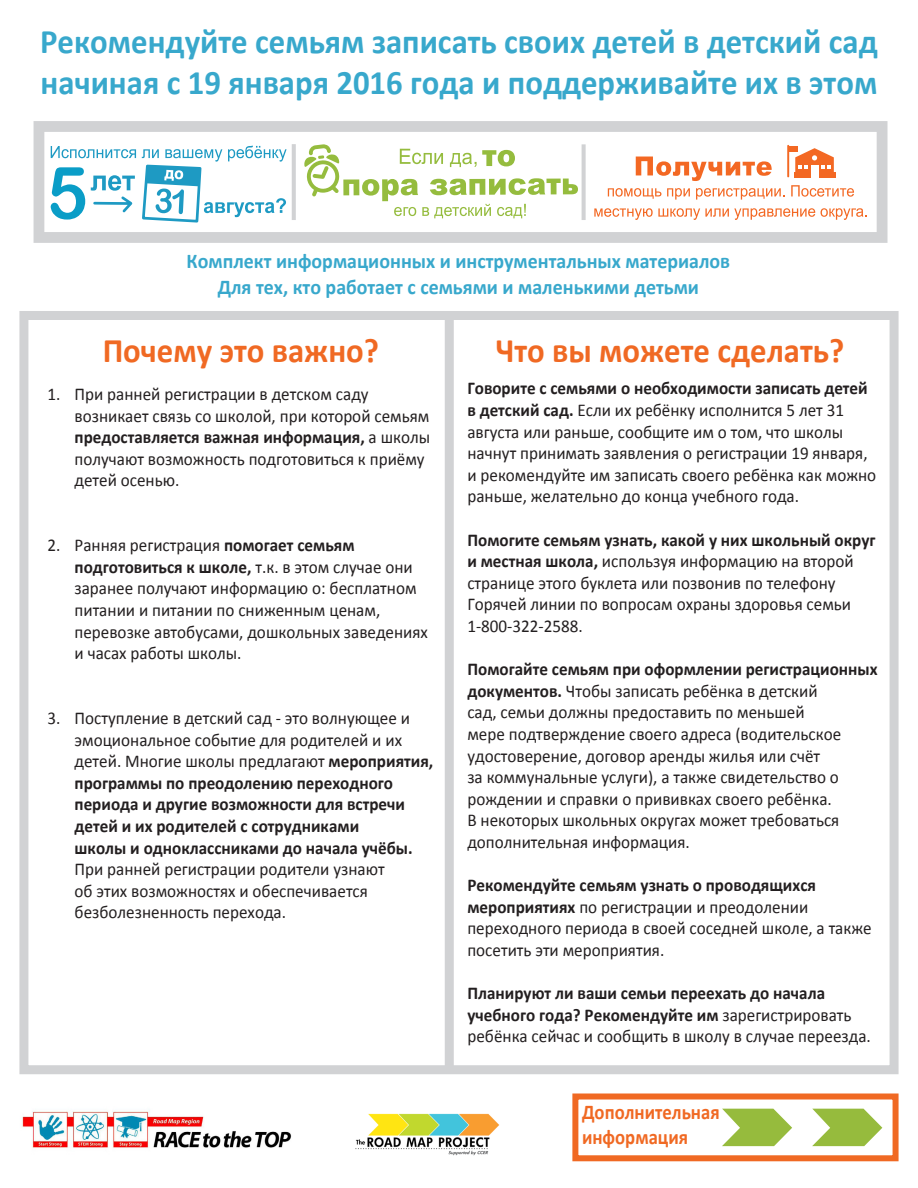
<style>
.page{position:relative;width:918px;height:1188px;background:#fff}
.page>*{position:absolute;margin:0;border:0;box-sizing:border-box;transform-origin:0 0}
.t1{font:700 34.5px/41.4px "Calibri";color:#38a8cc;scale:.95 1}
.t2{font:700 34.5px "Calibri";color:#f06923;scale:.95 1}
.t3{font:700 21px "Calibri";color:#38a8cc;scale:.95 1}
.t4{font:700 21px/25.2px "Calibri";color:#f06923;scale:.89 1}
.t5{font:18px/21.6px "Calibri";color:#231f20;scale:.95 1}
.t6{font:700 18px/21.6px "Calibri";color:#231f20;scale:.95 1}
.s1{font-weight:700}
.s2{font-weight:400}
</style>
<div class="page">
<div style="left:19px;top:311px;width:880px;height:763px;border:9px solid #d1d2d4"></div>
<div style="left:572px;top:1094px;width:327px;height:67px;border:6px solid #f06923"></div>
<svg style="left:722px;top:1109px;width:70px;height:37px"></svg>
<svg style="left:812px;top:1109px;width:70px;height:37px"></svg>
<div style="left:445px;top:315px;width:9px;height:753px;background:#d1d2d4"></div>
<img style="left:22px;top:1111px;width:270px;height:37px">
<img style="left:355px;top:1113px;width:145px;height:43px">
<svg style="left:34px;top:121px;width:854px;height:122px"></svg>
<svg style="left:304px;top:144px;width:274px;height:74px"></svg>
<div style="left:794px;top:172px;width:41px;height:5px;background:#f36823"></div>
<div style="left:811px;top:165px;width:7px;height:14px;background:#fff"></div>
<svg style="left:795px;top:148px;width:39px;height:28px"></svg>
<div style="left:788px;top:147px;width:9px;height:5px;background:#f36823"></div>
<hr style="left:787px;top:145px;width:2px;height:32px;background:#f36823">
<svg style="left:636px;top:157px;width:136px;height:24px"></svg>
<svg style="left:608px;top:188px;width:53px;height:11px"></svg>
<svg style="left:667px;top:188px;width:23px;height:12px"></svg>
<svg style="left:696px;top:188px;width:89px;height:12px"></svg>
<svg style="left:791px;top:185px;width:63px;height:12px"></svg>
<svg style="left:594px;top:208px;width:221px;height:12px"></svg>
<svg style="left:821px;top:208px;width:46px;height:12px"></svg>
<p class="t1" style="left:40px;top:21px;width:883px">Рекомендуйте семьям записать своих детей в детский сад начиная с 19 января 2016 года и поддерживайте их в этом</p>
<p class="t3" style="left:187px;top:248px;width:574px">Комплект информационных и инструментальных материалов</p>
<p class="t3" style="left:218px;top:273px;width:508px">Для тех, кто работает с семьями и маленькими детьми</p>
<p class="t2" style="left:103px;top:328px;width:293px">Почему это важно?</p>
<p class="t2" style="left:496px;top:328px;width:368px">Что вы можете сделать?</p>
<p class="t5" style="left:75px;top:383px;width:376px;text-indent:-27px">1. При ранней регистрации в детском саду возникает связь со школой, при которой семьям <span class="s1">предоставляется важная информация,</span> а школы получают возможность подготовиться к приёму детей осенью.</p>
<p class="t5" style="left:467px;top:378px;width:432px"><span class="s1">Говорите с семьями о необходимости записать детей в детский сад.</span> Если их ребёнку исполнится 5 лет 31 августа или раньше, сообщите им о том, что школы начнут принимать заявления о регистрации 19 января, и рекомендуйте им записать своего ребёнка как можно раньше, желательно до конца учебного года.</p>
<p class="t5" style="left:467px;top:529px;width:431px"><span class="s1">Помогите семьям узнать, какой у них школьный округ и местная школа,</span> используя информацию на второй странице этого буклета или позвонив по телефону Горячей линии по вопросам охраны здоровья семьи 1-800-322-2588.</p>
<p class="t5" style="left:467px;top:659px;width:433px"><span class="s1">Помогайте семьям при оформлении регистрационных документов.</span> Чтобы записать ребёнка в детский<br>сад, семьи должны предоставить по меньшей<br>мере подтверждение своего адреса (водительское удостоверение, договор аренды жилья или счёт<br>за коммунальные услуги), а также свидетельство о рождении и справки о прививках своего ребёнка.<br>В некоторых школьных округах может требоваться дополнительная информация.</p>
<p class="t5" style="left:467px;top:875px;width:427px"><span class="s1">Рекомендуйте семьям узнать о проводящихся мероприятиях</span> по регистрации и преодолении переходного периода в своей соседней школе, а также посетить эти мероприятия.</p>
<p class="t6" style="left:467px;top:982px;width:426px">Планируют ли ваши семьи переехать до начала учебного года? Рекомендуйте им <span class="s2">зарегистрировать ребёнка сейчас и сообщить в школу в случае переезда.</span></p>
<p class="t5" style="left:75px;top:535px;width:374px;text-indent:-27px">2. Ранняя регистрация <span class="s1">помогает семьям подготовиться к школе,</span> т.к. в этом случае они заранее получают информацию о: бесплатном питании и питании по сниженным ценам, перевозке автобусами, дошкольных заведениях и часах работы школы.</p>
<p class="t5" style="left:75px;top:707px;width:379px;text-indent:-27px">3. Поступление в детский сад - это волнующее и эмоциональное событие для родителей и их детей. Многие школы предлагают <span class="s1">мероприятия, программы по преодолению переходного периода и другие возможности для встречи детей и их родителей с сотрудниками<br>школы и одноклассниками до начала учёбы.<br></span>При ранней регистрации родители узнают<br>об этих возможностях и обеспечивается безболезненность перехода.</p>
<p class="t4" style="left:582px;top:1099px;width:156px">Дополнительная информация</p>
</div>
